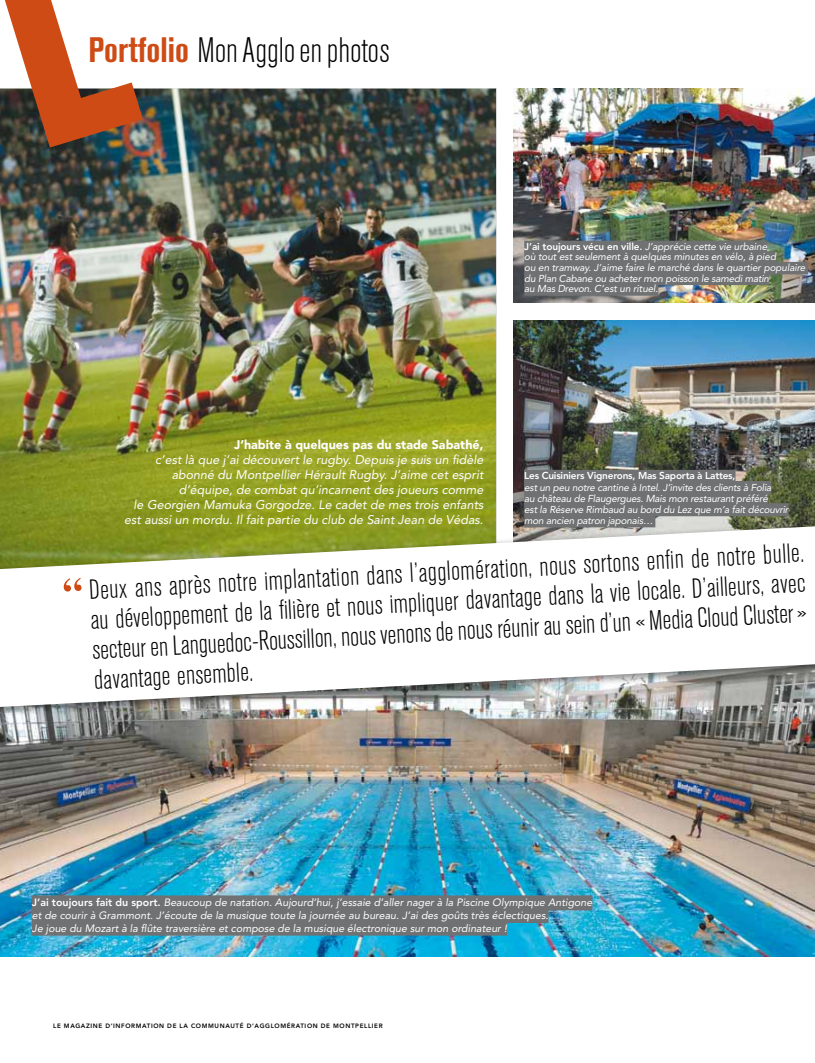
<style>
.page{position:relative;width:815px;height:1063px;background:#fff}
.page>*{position:absolute;margin:0;border:0;box-sizing:border-box;transform-origin:0 0}
.t1{font:300 condensed 35px "Akzidenz Grotesk BE";color:#000}
.t2{font:300 condensed 27.5px/30px "Akzidenz Grotesk BE";color:#000;text-align:justify}
.t3{font:italic 12.5px/15px "Avenir";color:#fff;text-align:right}
.t4{font:900 12.5px "Avenir";color:#fff}
.t5{font:italic 10.62px/12.6px "Avenir";color:#fff}
.t6{font:italic 10px/10.6px "Avenir";letter-spacing:-.02em;color:#fff}
.t7{font:800 10px "Avenir";letter-spacing:-.02em;color:#fff}
.t8{font:800 6.25px "Avenir";letter-spacing:.1em;color:#000}
.s1{font-weight:700;color:#ce4b15}
.s2{font-weight:800;font-style:normal}
</style>
<div class="page">
<img style="left:0;top:719px;width:815px;height:238px">
<img style="left:0;top:89px;width:496px;height:421px">
<img style="left:514px;top:320px;width:301px;height:190px">
<img style="left:514px;top:89px;width:301px;height:214px">
<div style="left:0;top:510px;width:815px;height:209px;background:#000;opacity:.5"></div>
<svg style="left:0;top:526px;width:815px;height:181px"></svg>
<svg style="left:64px;top:578px;width:18px;height:14px"></svg>
<div style="left:32px;top:895px;width:560px;height:15px;background:#707172"></div>
<div style="left:32px;top:908px;width:516px;height:15px;background:#707172"></div>
<div style="left:32px;top:921px;width:475px;height:15px;background:#707172"></div>
<svg style="left:5px;top:0;width:138px;height:148px"></svg>
<div style="left:524px;top:241px;width:243px;height:12px;background:#707172"></div>
<div style="left:524px;top:251px;width:252px;height:13px;background:#707172"></div>
<div style="left:524px;top:262px;width:284px;height:12px;background:#707172"></div>
<div style="left:524px;top:273px;width:245px;height:12px;background:#707172"></div>
<div style="left:524px;top:283px;width:134px;height:13px;background:#707172"></div>
<div style="left:524px;top:470px;width:211px;height:13px;background:#707172"></div>
<div style="left:524px;top:481px;width:247px;height:13px;background:#707172"></div>
<div style="left:524px;top:492px;width:244px;height:13px;background:#707172"></div>
<div style="left:524px;top:503px;width:264px;height:13px;background:#707172"></div>
<div style="left:524px;top:514px;width:131px;height:13px;background:#707172"></div>
<h1 class="t1" style="left:89px;top:31px;width:303px"><span class="s1">Portfolio</span> Mon Agglo en photos</h1>
<p class="t6" style="left:524px;top:241px;width:283px"><span class="s2">J’ai toujours vécu en ville.</span> J’apprécie cette vie urbaine<br>où tout est seulement à quelques minutes en vélo, à pied<br>ou en tramway. J’aime faire le marché dans le quartier populaire du Plan Cabane ou acheter mon poisson le samedi matin<br>au Mas Drevon. C’est un rituel.</p>
<p class="t4" style="left:234px;top:437px;width:251px">J’habite à quelques pas du stade Sabathé,</p>
<p class="t3" style="left:124px;top:452px;width:361px">c’est là que j’ai découvert le rugby. Depuis je suis un fidèle abonné du Montpellier Hérault Rugby. J’aime cet esprit d’équipe, de combat qu’incarnent des joueurs comme<br>le Georgien Mamuka Gorgodze. Le cadet de mes trois enfants est aussi un mordu. Il fait partie du club de Saint Jean de Védas.</p>
<p class="t2" style="left:88px;top:575px;width:717px;rotate:-3deg">Deux ans après notre implantation dans l’agglomération, nous sortons enfi n de notre bulle. au développement de la fi lière et nous impliquer davantage dans la vie locale. D’ailleurs, avec secteur en Languedoc-Roussillon, nous venons de nous réunir au sein d’un «Media Cloud Cluster» davantage ensemble.</p>
<p class="t7" style="left:524px;top:470px;width:213px">Les Cuisiniers Vignerons, M as Saporta à Lattes,</p>
<p class="t6" style="left:524px;top:482px;width:266px;line-height:11.1px">est un peu notre cantine à Intel. J’invite des clients à Folia<br>au château de Flaugergues. Mais mon restaurant préféré<br>est la Réserve Rimbaud au bord du Lez que m’a fait découvrir mon ancien patron japonais…</p>
<p class="t5" style="left:32px;top:896px;width:562px"><span class="s2">J’ai toujours fait du sport.</span> Beaucoup de natation. Aujourd’hui, j’essaie d’aller nager à la Piscine Olympique Antigone et de courir à Grammont. J’écoute de la musique toute la journée au bureau. J’ai des goûts très éclectiques.<br>Je joue du Mozart à la flûte traversière et compose de la musique électronique sur mon ordinateur !</p>
<p class="t8" style="left:53px;top:1022px;width:234px">LE MAGAZINE D’INFORMATION DE la communauté d’AGGLOMÉR</p>
<p class="t8" style="left:296px;top:1022px;width:61px">ATION de MONTPE</p>
<p class="t8" style="left:364px;top:1022px;width:15px">LLIER</p>
</div>
